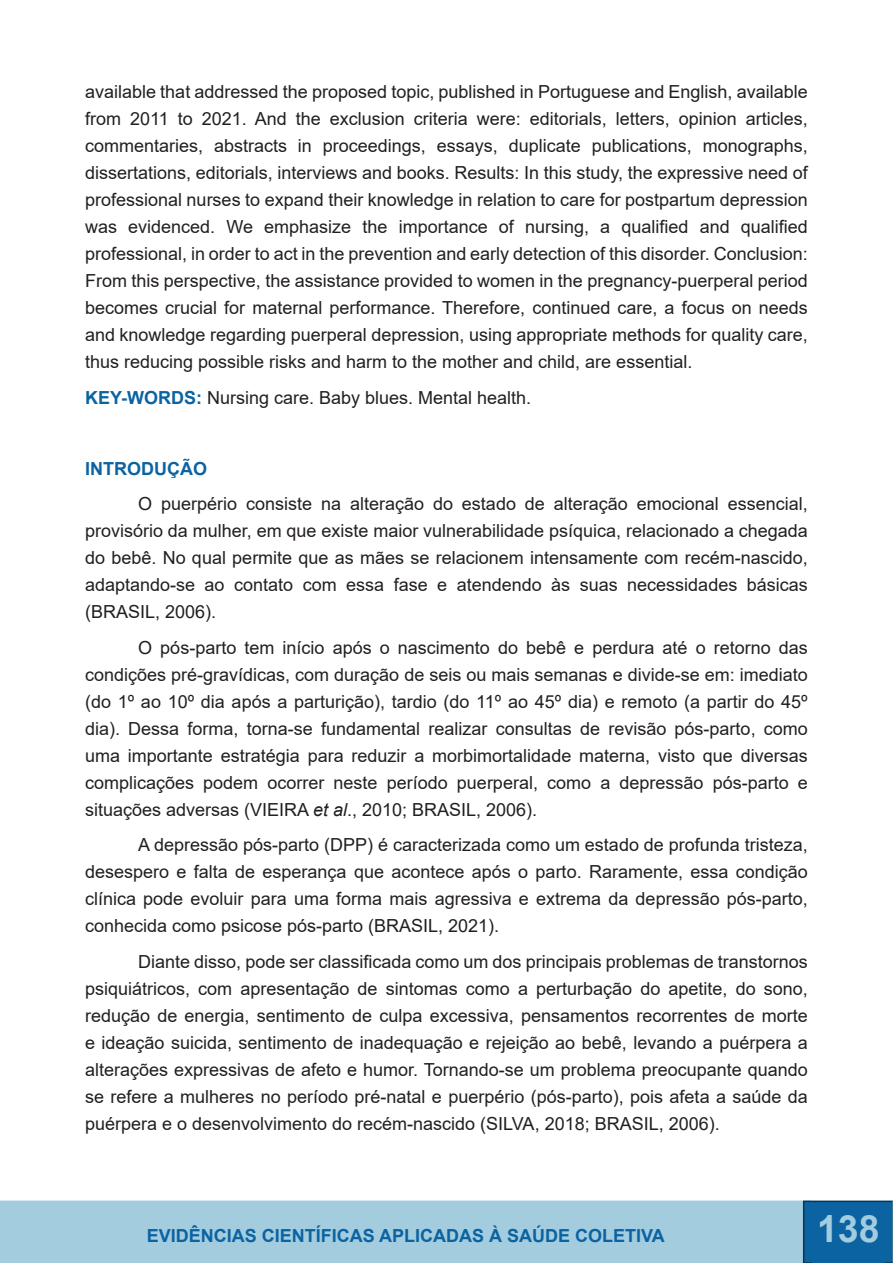
<style>
.page{position:relative;width:893px;height:1263px;background:#fff}
.page>*{position:absolute;margin:0;border:0;box-sizing:border-box;transform-origin:0 0}
.t1{font:700 37.5px "Arial";color:#a3ccde}
.t2{font:18px/27px "Arial";color:#231f20;text-align:justify}
.t3{font:700 18px "Arial";color:#0b63a2}
.s1{font-weight:700;color:#0b63a2}
.s2{font-style:italic}
</style>
<div class="page">
<div style="left:1px;top:1201px;width:809px;height:61px;background:#a3ccde"></div>
<div style="left:0;top:1200px;width:811px;height:63px;border:2px solid #a3ccde"></div>
<div style="left:803px;top:1200px;width:90px;height:63px;background:#0b63a2;border:2px solid #073852"></div>
<div style="left:812px;top:1214px;width:72px;height:49px;background:#0b63a2"></div>
<svg style="left:892px;top:1200px;width:1px;height:62px"></svg>
<p class="t2" style="left:85px;top:78px;width:724px">available that addressed the proposed topic, published in Portuguese and English, available from 2011 to 2021. And the exclusion criteria were: editorials, letters, opinion articles, commentaries, abstracts in proceedings, essays, duplicate publications, monographs, dissertations, editorials, interviews and books. Results: In this study, the expressive need of professional nurses to expand their knowledge in relation to care for postpartum depression was evidenced. We emphasize the importance of nursing, a qualified and qualified professional, in order to act in the prevention and early detection of this disorder. Conclusion:<br>From this perspective, the assistance provided to women in the pregnancy-puerperal period becomes crucial for maternal performance. Therefore, continued care, a focus on needs and knowledge regarding puerperal depression, using appropriate methods for quality care, thus reducing possible risks and harm to the mother and child, are essential.</p>
<p class="t2" style="left:85px;top:384px;width:448px"><span class="s1">KEY-WORDS:</span> Nursing care. Baby blues. Mental health.</p>
<p class="t3" style="left:85px;top:456px;width:123px">INTRODUÇÃO</p>
<p class="t2" style="left:85px;top:490px;width:724px;text-indent:53px">O puerpério consiste na alteração do estado de alteração emocional essencial, provisório da mulher, em que existe maior vulnerabilidade psíquica, relacionado a chegada do bebê. No qual permite que as mães se relacionem intensamente com recém-nascido, adaptando-se ao contato com essa fase e atendendo às suas necessidades básicas (BRASIL, 2006).</p>
<p class="t2" style="left:85px;top:634px;width:724px;text-indent:53px">O pós-parto tem início após o nascimento do bebê e perdura até o retorno das condições pré-gravídicas, com duração de seis ou mais semanas e divide-se em: imediato (do 1º ao 10º dia após a parturição), tardio (do 11º ao 45º dia) e remoto (a partir do 45º dia). Dessa forma, torna-se fundamental realizar consultas de revisão pós-parto, como uma importante estratégia para reduzir a morbimortalidade materna, visto que diversas complicações podem ocorrer neste período puerperal, como a depressão pós-parto e situações adversas (VIEIRA <span class="s2">et al</span>., 2010; BRASIL, 2006).</p>
<p class="t2" style="left:85px;top:831px;width:724px;text-indent:53px">A depressão pós-parto (DPP) é caracterizada como um estado de profunda tristeza, desespero e falta de esperança que acontece após o parto. Raramente, essa condição clínica pode evoluir para uma forma mais agressiva e extrema da depressão pós-parto, conhecida como psicose pós-parto (BRASIL, 2021).</p>
<p class="t2" style="left:85px;top:948px;width:724px;text-indent:53px">Diante disso, pode ser classificada como um dos principais problemas de transtornos psiquiátricos, com apresentação de sintomas como a perturbação do apetite, do sono, redução de energia, sentimento de culpa excessiva, pensamentos recorrentes de morte e ideação suicida, sentimento de inadequação e rejeição ao bebê, levando a puérpera a alterações expressivas de afeto e humor. Tornando-se um problema preocupante quando se refere a mulheres no período pré-natal e puerpério (pós-parto), pois afeta a saúde da puérpera e o desenvolvimento do recém-nascido (SILVA, 2018; BRASIL, 2006).</p>
<p class="t3" style="left:147px;top:1223px;width:520px">EVIDÊNCIAS CIENTÍFICAS APLICADAS À SAÚDE COLETIVA</p>
<h1 class="t1" style="left:817px;top:1202px;width:64px">138</h1>
</div>
